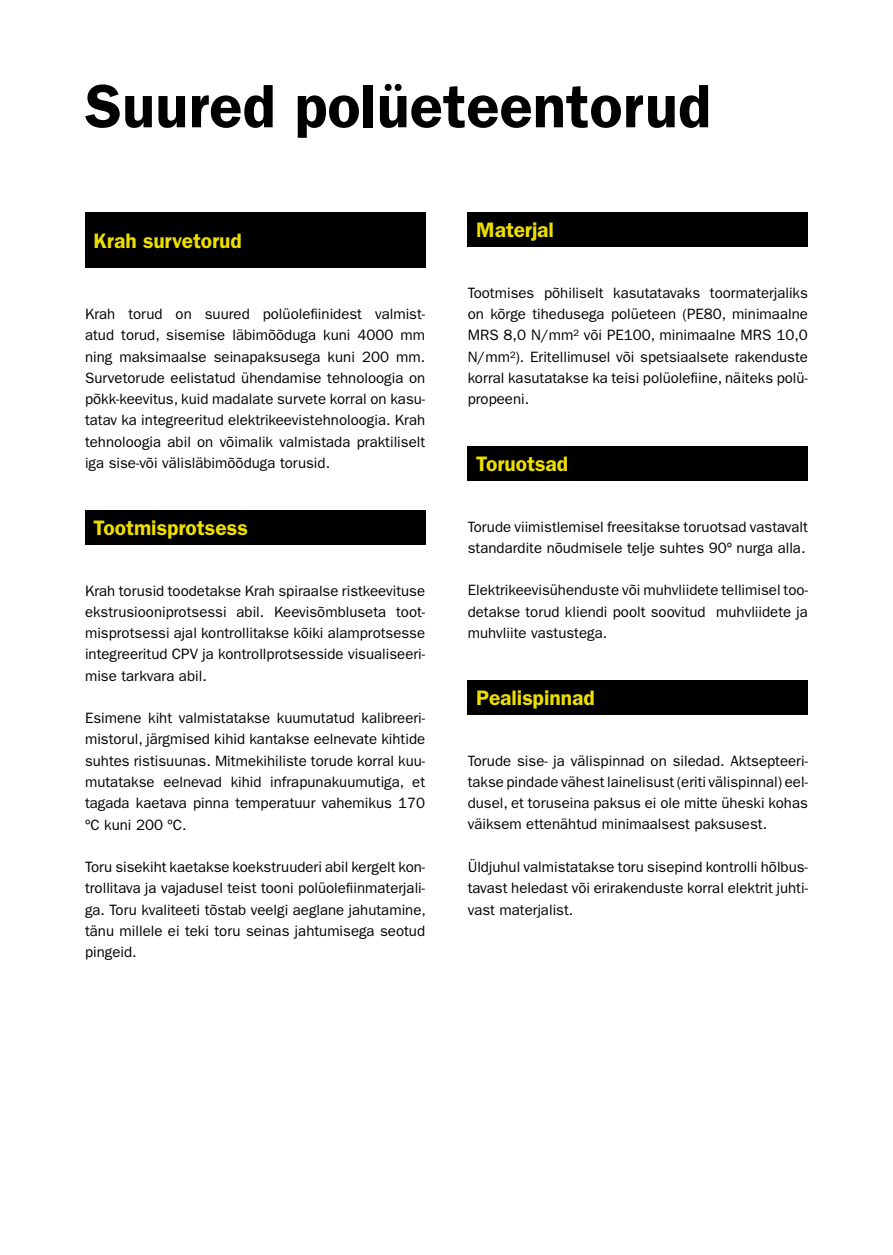
<style>
.page{position:relative;width:893px;height:1255px;background:#fff}
.page>*{position:absolute;margin:0;border:0;box-sizing:border-box;transform-origin:0 0}
.t1{font:600 61.5px "ITC Franklin Gothic Std";color:#000}
.t2{font:600 21px "ITC Franklin Gothic Std";color:#edde00}
.t3{font:15px/21.3px "ITC Franklin Gothic Std";color:#000;text-align:justify}
</style>
<div class="page">
<div style="left:85px;top:213px;width:340px;height:55px;background:#000"></div>
<div style="left:85px;top:510px;width:340px;height:34px;background:#000"></div>
<div style="left:468px;top:213px;width:340px;height:34px;background:#000"></div>
<div style="left:468px;top:446px;width:340px;height:34px;background:#000"></div>
<div style="left:468px;top:680px;width:340px;height:34px;background:#000"></div>
<h1 class="t1" style="left:85px;top:70px;width:628px">Suured polüeteentorud</h1>
<h2 class="t2" style="left:94px;top:228px;width:150px">Krah survetorud</h2>
<p class="t3" style="left:85px;top:303px;width:342px">Krah torud on suured polüolefiinidest valmist&shy;atud torud, sisemise läbimõõduga kuni 4000 mm ning maksimaalse seinapaksusega kuni 200 mm.<br>Survetorude eelistatud ühendamise tehnoloogia on põkk-keevitus, kuid madalate survete korral on kasu&shy;tatav ka integreeritud elektrikeevistehnoloogia. Krah tehnoloogia abil on võimalik valmistada praktiliselt iga sise-või välisläbimõõduga torusid.</p>
<h2 class="t2" style="left:94px;top:515px;width:156px">Tootmisprotsess</h2>
<p class="t3" style="left:85px;top:580px;width:342px">Krah torusid toodetakse Krah spiraalse ristkeevituse ekstrusiooniprotsessi abil. Keevisõmbluseta toot&shy;misprotsessi ajal kontrollitakse kõiki alamprotsesse integreeritud CPV ja kontrollprotsesside visualiseeri&shy;mise tarkvara abil.</p>
<p class="t3" style="left:85px;top:707px;width:342px">Esimene kiht valmistatakse kuumutatud kalibreeri&shy;mistorul, järgmised kihid kantakse eelnevate kihtide suhtes ristisuunas. Mitmekihiliste torude korral kuu&shy;mutatakse eelnevad kihid infrapunakuumutiga, et tagada kaetava pinna temperatuur vahemikus 170 ºC kuni 200 ºC.</p>
<p class="t3" style="left:85px;top:856px;width:342px">Toru sisekiht kaetakse koekstruuderi abil kergelt kon&shy;trollitava ja vajadusel teist tooni polüolefiinmaterjali&shy;ga. Toru kvaliteeti tõstab veelgi aeglane jahutamine, tänu millele ei teki toru seinas jahtumisega seotud pingeid.</p>
<h2 class="t2" style="left:476px;top:217px;width:79px">Materjal</h2>
<p class="t3" style="left:468px;top:282px;width:342px">Tootmises põhiliselt kasutatavaks toormaterjaliks on kõrge tihedusega polüeteen (PE80, minimaalne MRS 8,0 N/mm² või PE100, minimaalne MRS 10,0<br>N/mm²). Eritellimusel või spetsiaalsete rakenduste korral kasutatakse ka teisi polüolefiine, näiteks polü&shy;propeeni.</p>
<h2 class="t2" style="left:476px;top:451px;width:94px">Toruotsad</h2>
<p class="t3" style="left:468px;top:516px;width:342px">Torude viimistlemisel freesitakse toruotsad vastavalt standardite nõudmisele telje suhtes 90º nurga alla.</p>
<p class="t3" style="left:468px;top:580px;width:342px">Elektrikeevisühenduste või muhvliidete tellimisel too&shy;detakse torud kliendi poolt soovitud muhvliidete ja muhvliite vastustega.</p>
<h2 class="t2" style="left:476px;top:685px;width:120px">Pealispinnad</h2>
<p class="t3" style="left:468px;top:750px;width:342px">Torude sise- ja välispinnad on siledad. Aktsepteeri&shy;takse pindade vähest lainelisust (eriti välispinnal) eel&shy;dusel, et toruseina paksus ei ole mitte üheski kohas väiksem ettenähtud minimaalsest paksusest.</p>
<p class="t3" style="left:468px;top:856px;width:342px">Üldjuhul valmistatakse toru sisepind kontrolli hõlbus&shy;tavast heledast või erirakenduste korral elektrit juhti&shy;vast materjalist.</p>
</div>
